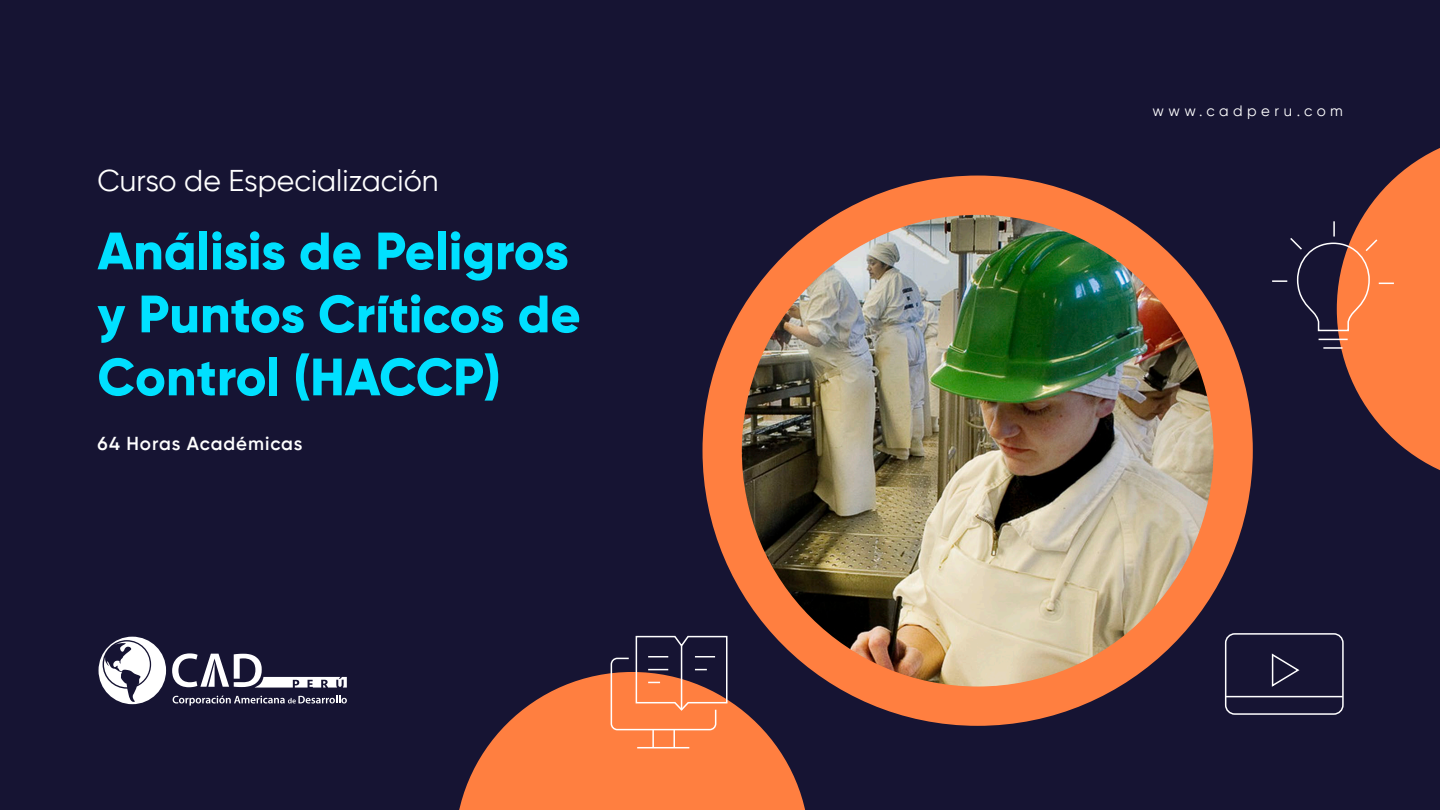
<style>
.page{position:relative;width:1440px;height:810px;background:#161433}
.page>*{position:absolute;margin:0;border:0;box-sizing:border-box;transform-origin:0 0}
.t1{font:800 52.5px/63px "Gilroy";color:#00e0ff}
.t2{font:30px "Gilroy";color:#fff}
.t3{font:600 18.75px "Gilroy";letter-spacing:.05em;color:#fff}
.t4{font:15px "Gilroy";letter-spacing:.3em;color:#fff}
</style>
<div class="page">
<svg style="left:173px;top:695px;width:174px;height:11px"></svg>
<svg style="left:172px;top:653px;width:175px;height:35px"></svg>
<svg style="left:99px;top:637px;width:67px;height:67px"></svg>
<div style="left:703px;top:176px;width:550px;height:550px;background:#ff7f40;border-radius:50%"></div>
<svg style="left:459px;top:673px;width:347px;height:137px;fill:#ff7f40"></svg>
<img style="left:742px;top:215px;width:471px;height:472px;border-radius:236px">
<svg style="left:1272px;top:148px;width:168px;height:322px"></svg>
<div style="left:1225px;top:633px;width:119px;height:82px;border:2px solid #fff;border-radius:9px"></div>
<svg style="left:1271px;top:653px;width:29px;height:34px"></svg>
<hr style="left:1226px;top:696px;width:117px;height:1px;background:#fff">
<svg style="left:610px;top:635px;width:118px;height:113px"></svg>
<hr style="left:681px;top:646px;width:1px;height:64px;background:#fff">
<p class="t2" style="left:97px;top:162px;width:343px">Curso de Especialización</p>
<p class="t1" style="left:97px;top:219px;width:485px">Análisis de Peligros y Puntos Críticos de<br>Control (HACCP)</p>
<p class="t3" style="left:97px;top:432px;width:207px">64 Horas Académicas</p>
<p class="t4" style="left:1152px;top:101px;width:192px">www.cadperu.com</p>
</div>
